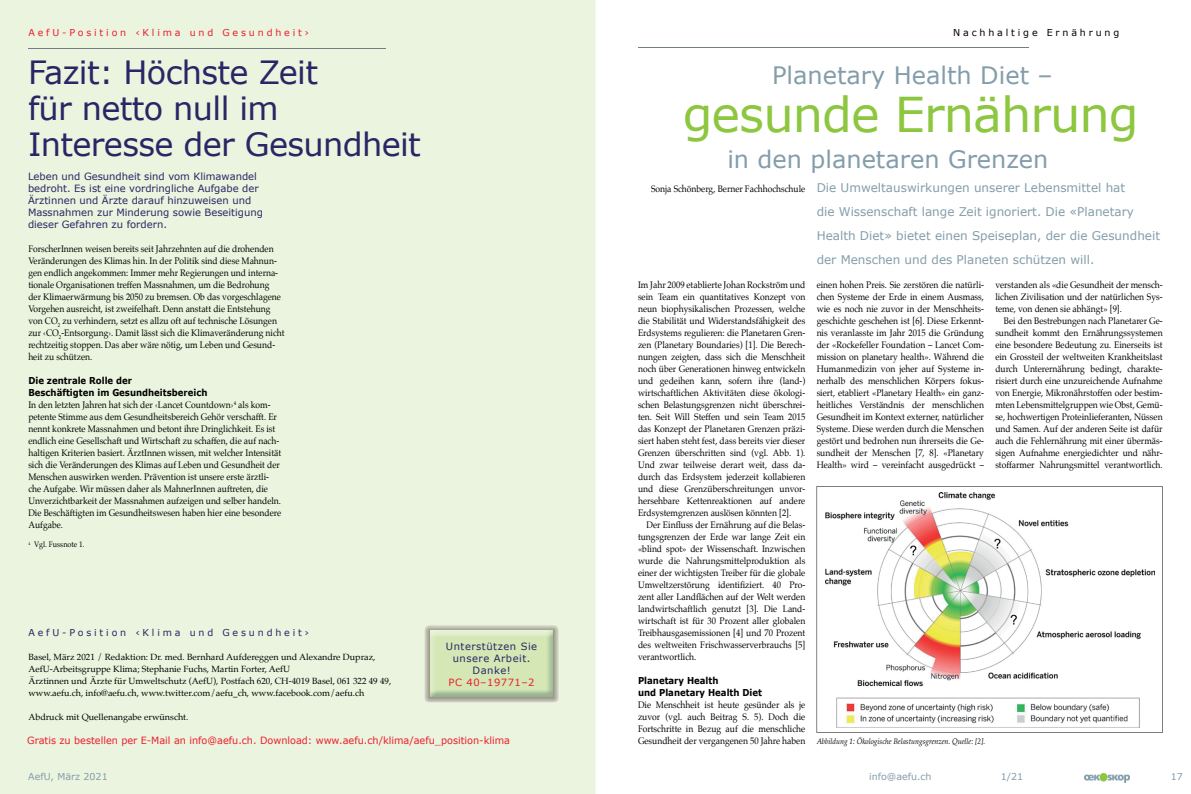
<style>
.page{position:relative;width:1191px;height:794px;background:#fff}
.page>*{position:absolute;margin:0;border:0;box-sizing:border-box;transform-origin:0 0}
.t1{font:48px "Verdana";letter-spacing:-.02em;color:#8dc63f}
.t2{font:32px/36px "Verdana";letter-spacing:-.02em;color:#292665}
.t3{font:24px "Verdana";color:#849daa}
.t4{font:12px/24px "Verdana";color:#849daa}
.t5{font:10px/12px "Verdana";color:#292665}
.t6{font:10px "Verdana";color:#ed1c2f}
.t7{font:10px/12px "Verdana";letter-spacing:.05em;color:#292665;text-align:center}
.t8{font:10px "Verdana";letter-spacing:.05em;color:#ed1c2f}
.t9{font:9.5px/12px "Palatino";color:#000;text-align:justify;scale:.9 1}
.t10{font:700 9.5px/12px "Verdana";color:#000;scale:.9 1}
.t11{font:9.5px "Verdana";letter-spacing:.3em;color:#ed1c2f}
.t12{font:9.5px "Verdana";letter-spacing:.3em;color:#292665}
.t13{font:9.5px "Verdana";color:#849daa}
.t14{font:9.5px "Verdana";letter-spacing:.3em;color:#000}
.t15{font:9px/12px "Palatino";color:#000}
.t16{font:italic 8px "Palatino";color:#000;scale:.9 1}
.t17{font:8px "Palatino";color:#000;scale:.9 1}
</style>
<div class="page">
<img style="left:1084px;top:773px;width:45px;height:9px">
<div style="left:0;top:0;width:595px;height:794px;background:#ebf4de"></div>
<div style="left:0;top:762px;width:338px;height:32px;background:#ebf4de"></div>
<hr style="left:28px;top:48px;width:358px;height:1px;background:#727d84">
<img style="left:424px;top:625px;width:135px;height:77px">
<img style="left:430px;top:631px;width:123px;height:66px">
<hr style="left:638px;top:48px;width:390px;height:1px;background:#727d84">
<svg style="left:816px;top:486px;width:346px;height:247px"></svg>
<p class="t11" style="left:28px;top:27px;width:282px">AefU-Position ‹Klima und Gesundheit›</p>
<h2 class="t2" style="left:28px;top:55px;width:394px">Fazit: Höchste Zeit<br>für netto null im<br>Interesse der Gesundheit</h2>
<p class="t5" style="left:28px;top:171px;width:237px">Leben und Gesundheit sind vom Klimawandel be droht. Es ist eine vordringliche Aufgabe der Ärztinnen und Ärzte darauf hinzuweisen und Massnahmen zur Minderung sowie Beseitigung dieser Gefahren zu fordern.</p>
<p class="t9" style="left:28px;top:243px;width:286px;text-align:left">ForscherInnen weisen bereits seit Jahrzehnten auf die drohenden Veränderungen des Klimas hin. In der Politik sind diese Mahnun&shy;gen endlich angekommen: Immer mehr Regierungen und interna&shy;tionale Organisationen treffen Massnahmen, um die Bedrohung der Klimaerwärmung bis 2050 zu bremsen. Ob das vorgeschlagene Vorgehen ausreicht, ist zweifelhaft. Denn anstatt die Entstehung von CO<sub>2</sub> zu verhindern, setzt es allzu oft auf technische Lösungen zur ‹CO<sub>2</sub>-Entsorgung›. Damit lässt sich die Klimaveränderung nicht rechtzeitig stoppen. Das aber wäre nötig, um Leben und Gesund&shy;heit zu schützen.</p>
<p class="t10" style="left:28px;top:374px;width:200px">Die zentrale Rolle der<br>Beschäftigten im Gesundheitsbereich</p>
<p class="t9" style="left:28px;top:399px;width:282px;text-align:left">In den letzten Jahren hat sich der ‹Lancet Countdown›<sup>4</sup> als kom&shy;petente Stimme aus dem Gesundheitsbereich Gehör verschafft. Er nennt konkrete Massnahmen und betont ihre Dringlichkeit. Es ist endlich eine Gesellschaft und Wirtschaft zu schaffen, die auf nach&shy;haltigen Kriterien basiert. ÄrztInnen wissen, mit welcher Intensität sich die Veränderungen des Klimas auf Leben und Gesundheit der Menschen auswirken werden. Prävention ist unsere erste ärztli&shy;che Aufgabe. Wir müssen daher als MahnerInnen auftreten, die Unverzichtbarkeit der Massnahmen aufzeigen und selber handeln.<br>Die Beschäftigten im Gesundheitswesen haben hier eine besondere Aufgabe.</p>
<p class="t17" style="left:28px;top:538px;width:64px"><sup>4</sup> Vgl. Fussnote 1.</p>
<p class="t12" style="left:28px;top:626px;width:282px">AefU-Position ‹Klima und Gesundheit›</p>
<p class="t15" style="left:28px;top:651px;width:364px">Basel, März 2021 / Redaktion: Dr. med. Bernhard Aufdereggen und Alexandre Dupraz, AefU-Arbeitsgruppe Klima; Stephanie Fuchs, Martin Forter, AefU<br>Ärztinnen und Ärzte für Umweltschutz (AefU), Postfach 620, CH-4019 Basel, 061 322 49 49, www.aefu.ch, info@aefu.ch, www.twitter.com/aefu_ch, www.facebook.com/aefu.ch</p>
<p class="t15" style="left:28px;top:711px;width:162px">Abdruck mit Quellenangabe erwünscht.</p>
<p class="t6" style="left:27px;top:734px;width:484px">Gratis zu bestellen per E-Mail an info@aefu.ch. Download: www.aefu.ch/klima/aefu_position-klima</p>
<p class="t7" style="left:446px;top:640px;width:93px">Unterstützen Sie unsere Arbeit.<br>Danke!</p>
<p class="t8" style="left:448px;top:675px;width:88px">PC 40–19771–2</p>
<p class="t13" style="left:28px;top:771px;width:81px">AefU, März 2021</p>
<p class="t14" style="left:953px;top:27px;width:168px">Nachhaltige Ernährung</p>
<h3 class="t3" style="left:772px;top:60px;width:282px">Planetary Health Diet –</h3>
<h1 class="t1" style="left:682px;top:84px;width:457px">gesunde Ernährung</h1>
<h3 class="t3" style="left:727px;top:144px;width:322px">in den planetaren Grenzen</h3>
<p class="t4" style="left:816px;top:176px;width:345px">Die Umweltauswirkungen unserer Lebensmittel hat<br>die Wissenschaft lange Zeit ignoriert. Die «Planetary Health Diet» bietet einen Speiseplan, der die Gesundheit der Menschen und des Planeten schützen will.</p>
<p class="t9" style="left:651px;top:183px;width:173px">Sonja Schönberg, Berner Fachhochschule</p>
<p class="t9" style="left:638px;top:279px;width:187px">Im Jahr 2009 etablierte Johan Rockström und sein Team ein quantitatives Konzept von neun biophysikalischen Prozessen, welche die Stabilität und Widerstandsfähigkeit des Erdsystems regulieren: die Pla netaren Gren&shy;zen (Planetary Boundaries) [1]. Die Berech&shy;nungen zeigten, dass sich die Mensch heit noch über Generationen hinweg ent wickeln und gedeihen kann, sofern ihre (land-) wirtschaftlichen Aktivitäten diese ökologi&shy;schen Belastungsgrenzen nicht überschrei&shy;ten. Seit Will Steffen und sein Team 2015 das Konzept der Planetaren Grenzen präzi&shy;siert haben steht fest, dass bereits vier dieser Grenzen überschritten sind (vgl. Abb. 1).<br>Und zwar teilweise derart weit, dass da&shy;durch das Erdsystem jederzeit kollabieren und diese Grenzüberschreitungen unvor&shy;hersehbare Kettenreaktionen auf andere Erdsystemgrenzen auslösen könnten [2].</p>
<p class="t9" style="left:638px;top:519px;width:187px;text-indent:9px">Der Einfluss der Ernährung auf die Belas&shy;tungsgrenzen der Erde war lange Zeit ein «blind spot» der Wissenschaft. Inzwischen wurde die Nahrungsmittelproduktion als einer der wichtigsten Treiber für die globale Umweltzerstörung identifiziert. 40 Pro&shy;zent aller Landflächen auf der Welt werden landwirtschaftlich genutzt [3]. Die Land&shy;wirtschaft ist für 30 Prozent aller globalen Treibhausgasemissionen [4] und 70 Prozent des weltweiten Frischwasserverbrauchs [5] verantwortlich.</p>
<p class="t10" style="left:638px;top:674px;width:139px">Planetary Health<br>und Planetary Health Diet</p>
<p class="t9" style="left:638px;top:699px;width:187px">Die Menschheit ist heute gesünder als je zuvor (vgl. auch Beitrag S. 5). Doch die Fortschritte in Bezug auf die menschliche Gesundheit der vergangenen 50 Jahre haben</p>
<p class="t9" style="left:816px;top:279px;width:187px">einen hohen Preis. Sie zerstören die natürli&shy;chen Systeme der Erde in einem Ausmass, wie es noch nie zuvor in der Menschheits&shy;geschichte geschehen ist [6]. Diese Erkennt&shy;nis veranlasste im Jahr 2015 die Gründung der «Rockefeller Foundation – Lancet Com&shy;mission on planetary health». Während die Humanmedizin von jeher auf Systeme in&shy;nerhalb des menschlichen Körpers fokus&shy;siert, etabliert «Planetary Health» ein ganz&shy;heitliches Verständnis der menschlichen Gesundheit im Kontext externer, natürlicher Systeme. Diese werden durch die Menschen gestört und bedrohen nun ihrerseits die Ge&shy;sundheit der Menschen [7, 8]. «Planetary Health» wird – vereinfacht ausgedrückt –</p>
<p class="t9" style="left:995px;top:279px;width:187px">verstanden als «die Gesundheit der mensch&shy;lichen Zivilisation und der natürlichen Sys&shy;teme, von denen sie abhängt» [9].</p>
<p class="t9" style="left:995px;top:315px;width:187px;text-indent:9px">Bei den Bestrebungen nach Planetarer Ge&shy;sundheit kommt den Ernährungssystemen eine besondere Bedeutung zu. Einerseits ist ein Grossteil der weltweiten Krankheitslast durch Unterernährung bedingt, charakte&shy;risiert durch eine unzureichende Aufnahme von Energie, Mikronährstoffen oder bestim&shy;mten Lebensmittelgruppen wie Obst, Ge mü&shy;se, hochwertigen Proteinlieferanten, Nüssen und Samen. Auf der anderen Seite ist dafür auch die Fehlernährung mit einer übermäs&shy;sigen Aufnahme energiedichter und nähr&shy;stoffarmer Nahrungsmittel verantwortlich.</p>
<p class="t16" style="left:816px;top:735px;width:189px">Abbildung 1: Ökologische Belastungsgrenzen. Quelle: [2].</p>
<p class="t13" style="left:869px;top:771px;width:64px">info@aefu.ch</p>
<p class="t13" style="left:1000px;top:771px;width:24px">1/21</p>
<p class="t13" style="left:1170px;top:771px;width:14px">17</p>
</div>
